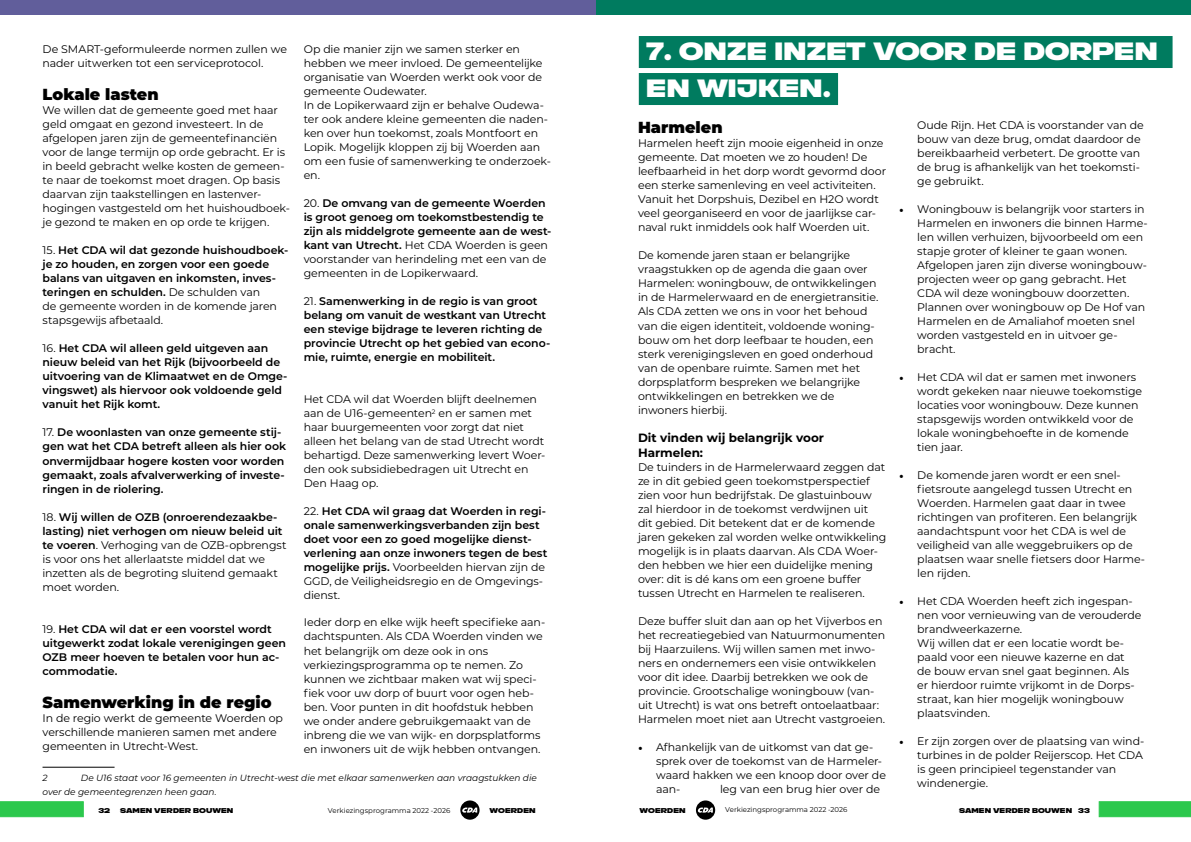
<style>
.page{position:relative;width:1191px;height:842px;background:#fff}
.page>*{position:absolute;margin:0;border:0;box-sizing:border-box;transform-origin:0 0}
.t1{font:25px/37px "Rifton Norm";letter-spacing:.01em;color:#fff}
.t2{font:900 16px "Montserrat";color:#000}
.t3{font:700 12px/15px "Montserrat";color:#000}
.t4{font:11px/14px "Montserrat";letter-spacing:-.01em;color:#000}
.t5{font:600 11px/14px "Montserrat";letter-spacing:-.005em;color:#000}
.t6{font:italic 9px/14px "Montserrat";color:#000}
.t7{font:7px "Montserrat";color:#000}
.t8{font:7px "Rifton Norm";letter-spacing:.015em;color:#000}
.s1{font-weight:400}
.s2{font-weight:600}
.s3{font-family:"Minion Pro";font-size:12px}
</style>
<div class="page">
<svg style="left:460px;top:800px;width:19px;height:20px"></svg>
<svg style="left:462px;top:807px;width:15px;height:6px"></svg>
<svg style="left:0;top:801px;width:84px;height:16px"></svg>
<div style="left:696px;top:800px;width:19px;height:20px;background:#000;border-radius:50%"></div>
<svg style="left:698px;top:807px;width:15px;height:6px"></svg>
<div style="left:1098px;top:801px;width:93px;height:16px;background:#2cc84d;border:1px solid #2cc84d"></div>
<hr style="left:43px;top:767px;width:72px;height:1px;background:#000">
<div style="left:639px;top:36px;width:533px;height:32px;background:#007b5f"></div>
<div style="left:639px;top:73px;width:199px;height:32px;background:#007b5f"></div>
<div style="left:578px;top:0;width:613px;height:14px;background:#007b5f"></div>
<div style="left:0;top:0;width:595px;height:14px;background:#615e9b"></div>
<p class="t4" style="left:43px;top:42px;width:246px">De SMART-geformuleerde normen zullen we nader uitwerken tot een serviceprotocol.</p>
<h2 class="t2" style="left:43px;top:83px;width:118px">Lokale lasten</h2>
<p class="t4" style="left:43px;top:103px;width:249px">We willen dat de gemeente goed met haar geld omgaat en gezond investeert. In de afgelopen jaren zijn de gemeentefinanciën voor de lange termijn op orde gebracht. Er is in beeld gebracht welke kosten de gemeen&shy;te naar de toekomst moet dragen. Op basis daarvan zijn taakstellingen en lastenver&shy;hogingen vastgesteld om het huishoudboek&shy;je gezond te maken en op orde te krijgen.</p>
<p class="t5" style="left:43px;top:243px;width:247px"><span class="s1">15.</span> Het CDA wil dat gezonde huishoudboek&shy;je zo houden, en zorgen voor een goede balans van uitgaven en inkomsten, inves&shy;teringen en schulden. <span class="s1">De schulden van<br>de gemeente worden in de komende jaren stapsgewijs afbetaald.</span></p>
<p class="t5" style="left:43px;top:341px;width:246px"><span class="s1">16.</span> Het CDA wil alleen geld uitgeven aan nieuw beleid van het Rijk (bijvoorbeeld de uitvoering van de Klimaatwet en de Omge&shy;vingswet) als hiervoor ook voldoende geld vanuit het Rijk komt.</p>
<p class="t5" style="left:43px;top:425px;width:245px"><span class="s1">17.</span> De woonlasten van onze gemeente stij&shy;gen wat het CDA betreft alleen als hier ook onvermijdbaar hogere kosten voor worden gemaakt, zoals afvalverwerking of investe&shy;ringen in de riolering.</p>
<p class="t4" style="left:43px;top:509px;width:245px">18. <span class="s2">Wij willen de OZB (onroerendezaakbe&shy;lasting) niet verhogen om nieuw beleid uit te voeren</span>. Verhoging van de OZB-opbrengst is voor ons het allerlaatste middel dat we inzetten als de begroting sluitend gemaakt moet worden.</p>
<p class="t5" style="left:43px;top:621px;width:245px"><span class="s1">19.</span> Het CDA wil dat er een voorstel wordt uitgewerkt zodat lokale verenigingen geen OZB meer hoeven te betalen voor hun ac&shy;commodatie.</p>
<h2 class="t2" style="left:43px;top:690px;width:231px">Samenwerking in de regio</h2>
<p class="t4" style="left:43px;top:710px;width:242px">In de regio werkt de gemeente Woerden op verschillende manieren samen met andere gemeenten in Utrecht-West.</p>
<p class="t6" style="left:43px;top:771px;width:7px">2</p>
<p class="t4" style="left:304px;top:42px;width:249px">Op die manier zijn we samen sterker en hebben we meer invloed. De gemeentelijke organisatie van Woerden werkt ook voor de gemeente Oudewater.<br>In de Lopikerwaard zijn er behalve Oudewa&shy;ter ook andere kleine gemeenten die naden&shy;ken over hun toekomst, zoals Montfoort en Lopik. Mogelijk kloppen zij bij Woerden aan om een fusie of samenwerking te onderzoek&shy;en.</p>
<p class="t5" style="left:304px;top:196px;width:249px"><span class="s1">20.</span> De omvang van de gemeente Woerden is groot genoeg om toekomstbestendig te zijn als middelgrote gemeente aan de west&shy;kant van Utrecht. <span class="s1">Het CDA Woerden is geen voorstander van herindeling met een van de gemeenten in de Lopikerwaard.</span></p>
<p class="t5" style="left:304px;top:294px;width:248px"><span class="s1">21.</span> Samenwerking in de regio is van groot belang om vanuit de westkant van Utrecht een stevige bijdrage te leveren richting de provincie Utrecht op het gebied van econo&shy;mie, ruimte, energie en mobiliteit.</p>
<p class="t4" style="left:304px;top:392px;width:243px">Het CDA wil dat Woerden blijft deelnemen aan de U16-gemeenten<sup>2</sup> en er samen met haar buurgemeenten voor zorgt dat niet alleen het belang van de stad Utrecht wordt behartigd. Deze samenwerking levert Woer&shy;den ook subsidiebedragen uit Utrecht en Den Haag op.</p>
<p class="t5" style="left:304px;top:504px;width:245px"><span class="s1">22.</span> Het CDA wil graag dat Woerden in regi&shy;onale samenwerkingsverbanden zijn best doet voor een zo goed mogelijke dienst&shy;verlening aan onze inwoners tegen de best mogelijke prijs. <span class="s1">Voorbeelden hiervan zijn de GGD, de Veiligheidsregio en de Omgevings&shy;dienst.</span></p>
<p class="t4" style="left:304px;top:615px;width:243px">Ieder dorp en elke wijk heeft specifieke aan&shy;dachtspunten. Als CDA Woerden vinden we het belangrijk om deze ook in ons verkiezingsprogramma op te nemen. Zo kunnen we zichtbaar maken wat wij speci&shy;fiek voor uw dorp of buurt voor ogen heb&shy;ben. Voor punten in dit hoofdstuk hebben we onder andere gebruikgemaakt van de inbreng die we van wijk- en dorpsplatforms en inwoners uit de wijk hebben ontvangen.</p>
<p class="t6" style="left:43px;top:771px;width:496px;text-indent:38px">De U16 staat voor 16 gemeenten in Utrecht-west die met elkaar samenwerken aan vraagstukken die over de gemeentegrenzen heen gaan.</p>
<h1 class="t1" style="left:646px;top:33px;width:513px">7. ONZE INZET VOOR DE DORPEN<br>EN WIJKEN.</h1>
<h2 class="t2" style="left:638px;top:116px;width:86px">Harmelen</h2>
<p class="t4" style="left:638px;top:136px;width:250px">Harmelen heeft zijn mooie eigenheid in onze gemeente. Dat moeten we zo houden! De leefbaarheid in het dorp wordt gevormd door een sterke samenleving en veel activiteiten.<br>Vanuit het Dorpshuis, Dezibel en H2O wordt veel georganiseerd en voor de jaarlijkse car&shy;naval rukt inmiddels ook half Woerden uit.</p>
<p class="t4" style="left:638px;top:248px;width:242px">De komende jaren staan er belangrijke vraagstukken op de agenda die gaan over Harmelen: woningbouw, de ontwikkelingen in de Harmelerwaard en de energietransitie.<br>Als CDA zetten we ons in voor het behoud van die eigen identiteit, voldoende woning&shy;bouw om het dorp leefbaar te houden, een sterk verenigingsleven en goed onderhoud van de openbare ruimte. Samen met het dorpsplatform bespreken we belangrijke ontwikkelingen en betrekken we de inwoners hierbij.</p>
<p class="t3" style="left:638px;top:429px;width:188px">Dit vinden wij belangrijk voor<br>Harmelen:</p>
<p class="t4" style="left:638px;top:459px;width:250px">De tuinders in de Harmelerwaard zeggen dat ze in dit gebied geen toekomstperspectief zien voor hun bedrijfstak. De glastuinbouw zal hierdoor in de toekomst verdwijnen uit<br>dit gebied. Dit betekent dat er de komende jaren gekeken zal worden welke ontwikkeling mogelijk is in plaats daarvan. Als CDA Woer&shy;den hebben we hier een duidelijke mening over: dit is dé kans om een groene buffer tussen Utrecht en Harmelen te realiseren.</p>
<p class="t4" style="left:638px;top:613px;width:249px">Deze buffer sluit dan aan op het Vijverbos en het recreatiegebied van Natuurmonumenten bij Haarzuilens. Wij willen samen met inwo&shy;ners en ondernemers een visie ontwikkelen voor dit idee. Daarbij betrekken we ook de provincie. Grootschalige woningbouw (van&shy;uit Utrecht) is wat ons betreft ontoelaatbaar:<br>Harmelen moet niet aan Utrecht vastgroeien.</p>
<p class="t4" style="left:656px;top:739px;width:231px;text-indent:-18px"><span class="s3">•</span> Afhankelijk van de uitkomst van dat ge&shy;sprek over de toekomst van de Harmeler&shy;waard hakken we een knoop door over de aan-</p>
<p class="t4" style="left:720px;top:781px;width:161px">leg van een brug hier over de</p>
<p class="t4" style="left:917px;top:117px;width:228px">Oude Rijn. Het CDA is voorstander van de bouw van deze brug, omdat daardoor de bereikbaarheid verbetert. De grootte van de brug is afhankelijk van het toekomsti&shy;ge gebruikt.</p>
<p class="t4" style="left:917px;top:201px;width:232px;text-indent:-18px"><span class="s3">•</span> Woningbouw is belangrijk voor starters in Harmelen en inwoners die binnen Harme&shy;len willen verhuizen, bijvoorbeeld om een stapje groter of kleiner te gaan wonen.<br>Afgelopen jaren zijn diverse woningbouw&shy;projecten weer op gang gebracht. Het CDA wil deze woningbouw doorzetten.<br>Plannen over woningbouw op De Hof van Harmelen en de Amaliahof moeten snel worden vastgesteld en in uitvoer ge&shy;bracht.</p>
<p class="t4" style="left:917px;top:369px;width:226px;text-indent:-18px"><span class="s3">•</span> Het CDA wil dat er samen met inwoners wordt gekeken naar nieuwe toekomstige locaties voor woningbouw. Deze kunnen stapsgewijs worden ontwikkeld voor de lokale woningbehoefte in de komende tien jaar.</p>
<p class="t4" style="left:917px;top:467px;width:229px;text-indent:-18px"><span class="s3">•</span> De komende jaren wordt er een snel&shy;fietsroute aangelegd tussen Utrecht en Woerden. Harmelen gaat daar in twee richtingen van profiteren. Een belangrijk aandachtspunt voor het CDA is wel de veiligheid van alle weggebruikers op de plaatsen waar snelle fietsers door Harme&shy;len rijden.</p>
<p class="t4" style="left:917px;top:593px;width:226px;text-indent:-18px"><span class="s3">•</span> Het CDA Woerden heeft zich ingespan&shy;nen voor vernieuwing van de verouderde brandweerkazerne.<br>Wij willen dat er een locatie wordt be&shy;paald voor een nieuwe kazerne en dat de bouw ervan snel gaat beginnen. Als er hierdoor ruimte vrijkomt in de Dorps&shy;straat, kan hier mogelijk woningbouw plaatsvinden.</p>
<p class="t4" style="left:917px;top:733px;width:229px;text-indent:-18px"><span class="s3">•</span> Er zijn zorgen over de plaatsing van wind&shy;turbines in de polder Reijerscop. Het CDA is geen principieel tegenstander van windenergie.</p>
<p class="t8" style="left:98px;top:807px;width:13px">32</p>
<p class="t8" style="left:120px;top:807px;width:115px">SAMEN VERDER BOUWEN</p>
<p class="t7" style="left:328px;top:805px;width:124px">Verkiezingsprogramma 2022 -2026</p>
<p class="t8" style="left:489px;top:806px;width:48px">WOERDEN</p>
<p class="t8" style="left:639px;top:806px;width:48px">WOERDEN</p>
<p class="t7" style="left:725px;top:804px;width:124px">Verkiezingsprogramma 2022 -2026</p>
<p class="t8" style="left:959px;top:806px;width:132px">SAMEN VERDER BOUWEN 33</p>
</div>
